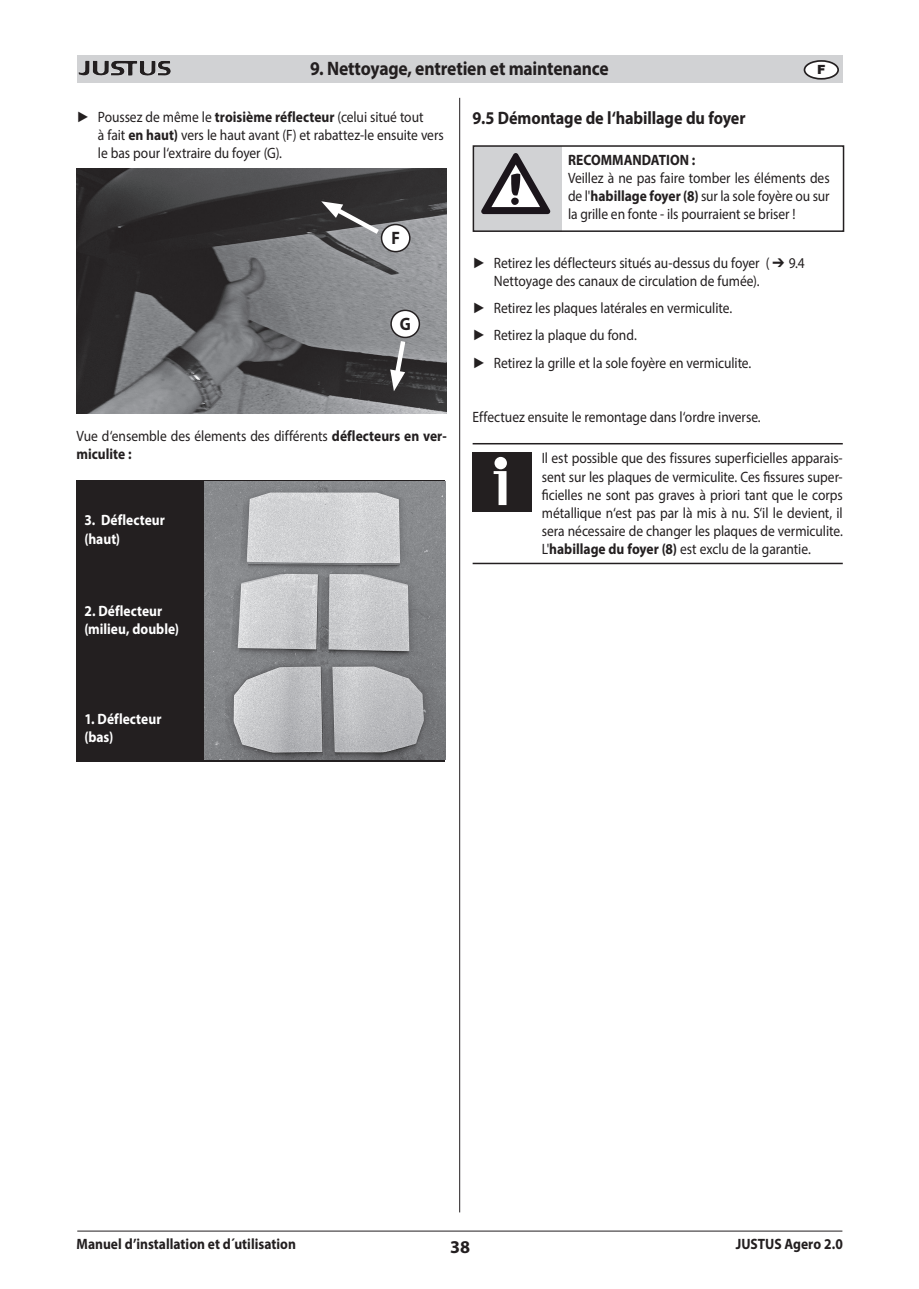
<style>
.page{position:relative;width:919px;height:1289px;background:#fff}
.page>*{position:absolute;margin:0;border:0;box-sizing:border-box;transform-origin:0 0}
.t1{font:700 19.5px "Myriad Pro";letter-spacing:-.01em;color:#231f20;scale:.9 1}
.t2{font:700 18px "Myriad Pro";letter-spacing:-.005em;color:#231f20;scale:.9 1}
.t3{font:700 18px "Myriad Pro";letter-spacing:-.005em;color:#231f20}
.t4{font:15px/18px "Myriad Pro";letter-spacing:-.005em;color:#231f20;scale:.9 1}
.t5{font:700 15px "Myriad Pro";color:#231f20;scale:.9 1}
.t6{font:700 15px/18px "Myriad Pro";color:#fff;scale:.9 1}
.t7{font:900 12.6px "Arial";color:#231f20}
.s1{font-family:"Arial"}
.s2{font-weight:700}
</style>
<div class="page">
<div style="left:77px;top:56px;width:765px;height:27px;background:#d1d2d4"></div>
<img style="left:78px;top:61px;width:88px;height:15px">
<hr style="left:77px;top:1230px;width:765px;height:1px;background:#231f20">
<div style="left:804px;top:61px;width:34px;height:18px;background:#fff;border-radius:50%"></div>
<div style="left:803px;top:60px;width:35px;height:20px;border:2px solid #231f20;border-radius:50%"></div>
<hr style="left:459px;top:98px;width:1px;height:1114px;background:#231f20">
<img style="left:77px;top:169px;width:369px;height:245px">
<svg style="left:321px;top:201px;width:63px;height:37px;background:#676768"></svg>
<svg style="left:390px;top:336px;width:18px;height:55px"></svg>
<div style="left:391px;top:310px;width:28px;height:27px;background:#fff;border-radius:50%"></div>
<div style="left:390px;top:309px;width:30px;height:29px;border:2px solid #231f20;border-radius:50%"></div>
<div style="left:381px;top:224px;width:29px;height:28px;background:#fff;border-radius:50%"></div>
<div style="left:381px;top:224px;width:29px;height:28px;border:2px solid #231f20;border-radius:50%"></div>
<div style="left:77px;top:480px;width:368px;height:281px;background:#231f20"></div>
<img style="left:204px;top:481px;width:242px;height:278px">
<div style="left:473px;top:146px;width:88px;height:85px;background:#d1d2d4"></div>
<div style="left:472px;top:145px;width:372px;height:87px;border:2px solid #231f20"></div>
<svg style="left:481px;top:153px;width:69px;height:61px"></svg>
<div style="left:472px;top:452px;width:60px;height:59px;background:#231f20"></div>
<div style="left:494px;top:457px;width:13px;height:12px;background:#fff;border-radius:50%"></div>
<svg style="left:493px;top:471px;width:13px;height:34px"></svg>
<hr style="left:472px;top:443px;width:370px;height:1px;background:#231f20">
<hr style="left:472px;top:562px;width:370px;height:2px;background:#231f20">
<h1 class="t1" style="left:310px;top:56px;width:333px">9. Nettoyage, entretien et maintenance</h1>
<p class="t4" style="left:98px;top:108px;width:386px;text-indent:-21px"><span class="s1">►</span> Poussez de même le <span class="s2">troisième réflecteur</span> (celui situé tout<br>à fait <span class="s2">en haut)</span> vers le haut avant (F) et rabattez-le ensuite vers le bas pour l‘extraire du foyer (G).</p>
<p class="t7" style="left:817px;top:60px;width:10px">F</p>
<p class="t2" style="left:472px;top:106px;width:305px">9.5 Démontage de l‘habillage du foyer</p>
<p class="t5" style="left:568px;top:150px;width:143px">RECOMMANDATION :</p>
<p class="t4" style="left:568px;top:168px;width:292px;text-align:justify">Veillez à ne pas faire tomber les éléments des de l'<span class="s2">habillage foyer (8)</span> sur la sole foyère ou sur la grille en fonte - ils pourraient se briser !</p>
<p class="t4" style="left:494px;top:254px;width:347px;text-indent:-21px"><span class="s1">►</span> Retirez les déflecteurs situés au-dessus du foyer ( ➔ 9.4<br>Nettoyage des canaux de circulation de fumée).</p>
<p class="t4" style="left:472px;top:294px;width:311px;line-height:27.2px"><span class="s1">►</span> Retirez les plaques latérales en vermiculite.<br><span class="s1">►</span> Retirez la plaque du fond.<br><span class="s1">►</span> Retirez la grille et la sole foyère en vermiculite.</p>
<p class="t2" style="left:391px;top:227px;width:11px">F</p>
<p class="t2" style="left:399px;top:312px;width:14px">G</p>
<p class="t4" style="left:77px;top:426px;width:413px">Vue d‘ensemble des élements des différents <span class="s2">déflecteurs en ver&shy;miculite :</span></p>
<p class="t6" style="left:84px;top:511px;width:91px">3. Déflecteur (haut)</p>
<p class="t6" style="left:84px;top:601px;width:107px">2. Déflecteur (milieu, double)</p>
<p class="t4" style="left:472px;top:407px;width:321px">Effectuez ensuite le remontage dans l‘ordre inverse.</p>
<p class="t4" style="left:541px;top:449px;width:336px;text-align:justify">Il est possible que des fissures superficielles apparais&shy;sent sur les plaques de vermiculite. Ces fissures super&shy;ficielles ne sont pas graves à priori tant que le corps métallique n‘est pas par là mis à nu. S‘il le devient, il sera nécessaire de changer les plaques de vermiculite.<br>L'<span class="s2">habillage du foyer (8)</span> est exclu de la garantie.</p>
<p class="t6" style="left:84px;top:709px;width:87px">1. Déflecteur (bas)</p>
<p class="t5" style="left:77px;top:1234px;width:245px">Manuel d’installation et d´utilisation</p>
<p class="t5" style="left:735px;top:1234px;width:120px">JUSTUS Agero 2.0</p>
<p class="t3" style="left:450px;top:1235px;width:21px">38</p>
</div>
